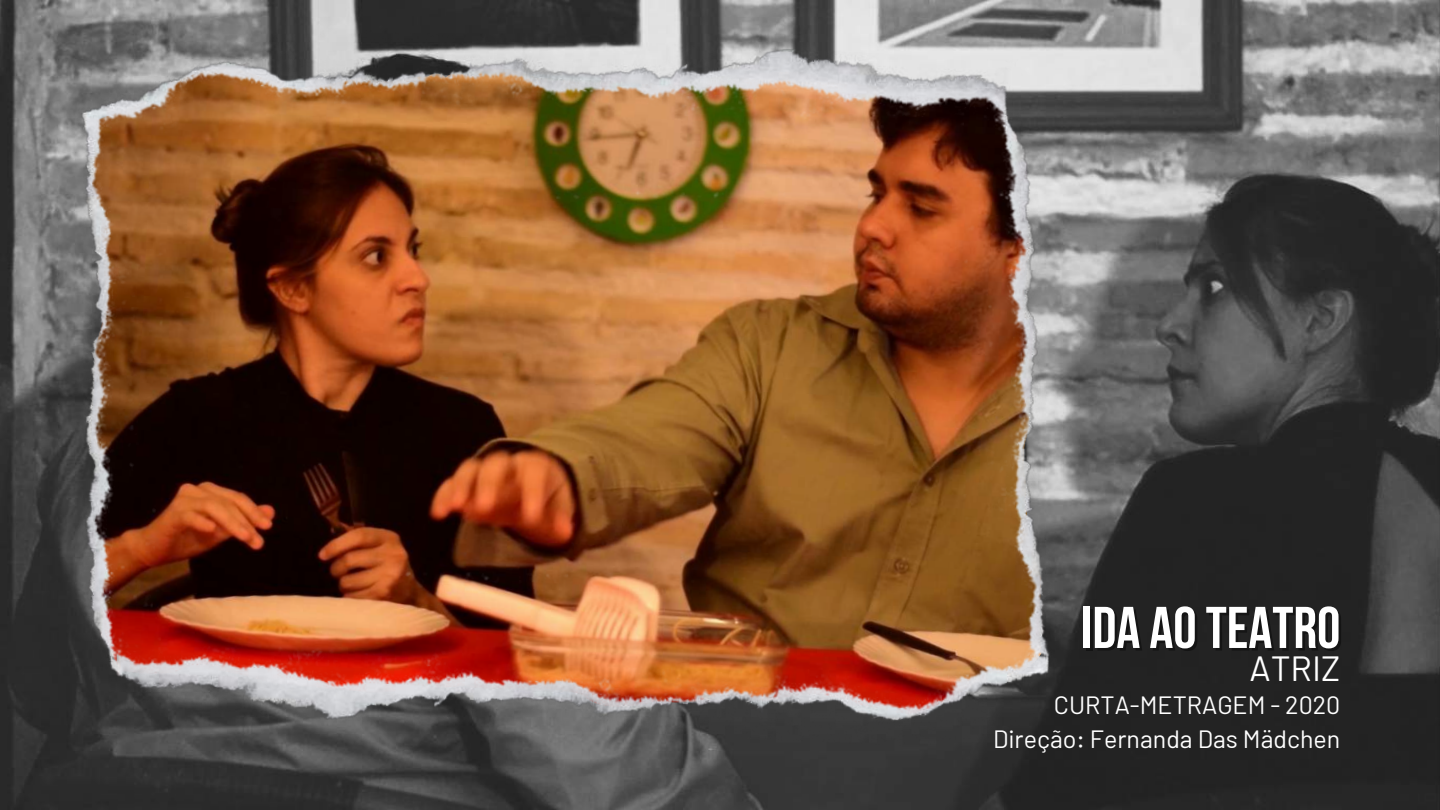
<style>
.page{position:relative;width:1440px;height:810px;background:#fff}
.page>*{position:absolute;margin:0;border:0;box-sizing:border-box;transform-origin:0 0}
.t1{font:58.7px "Bebas Neue Cyrillic";color:#fff}
.t2{font:35px "Barlow";color:#fff}
.t3{font:25px/34.5px "Barlow";color:#fff;text-align:right}
</style>
<div class="page">
<img style="left:0;top:0;width:1440px;height:810px">
<img style="left:50px;top:16px;width:1030px;height:737px">
<h1 class="t1" style="left:1081px;top:604px;width:261px">IDA AOTEATRO</h1>
<h2 class="t2" style="left:1250px;top:646px;width:92px">ATRIZ</h2>
<p class="t3" style="left:993px;top:686px;width:349px">CURTA-METRAGEM - 2020<br>Direção: Fernanda Das Mädchen</p>
</div>
